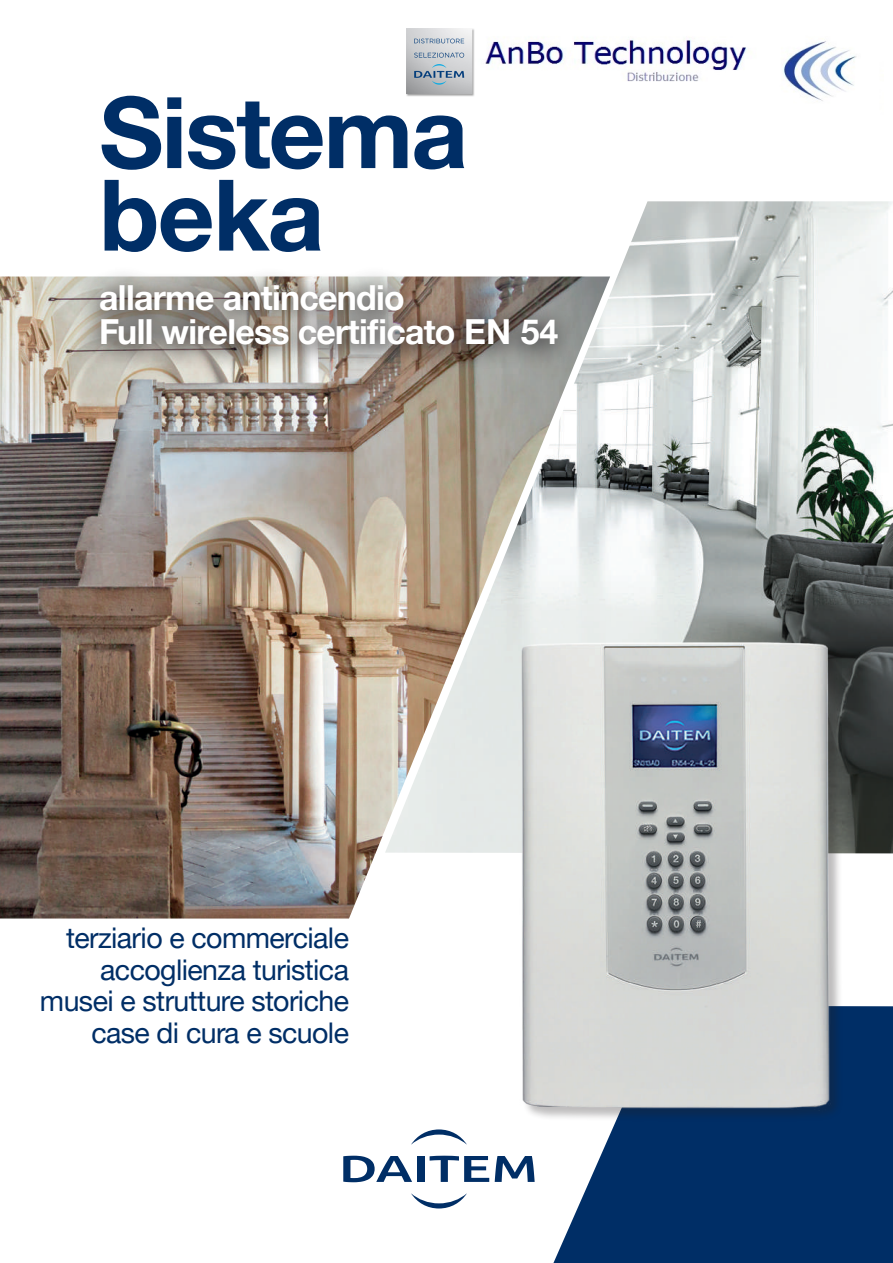
<style>
.page{position:relative;width:893px;height:1263px;background:#fff}
.page>*{position:absolute;margin:0;border:0;box-sizing:border-box;transform-origin:0 0}
.t1{font:700 99px/82.5px "Helvetica Neue LTW1 G";letter-spacing:-.02em;color:#002e66}
.t2{font:700 34.5px/34.5px "Helvetica Neue LTW1 G";letter-spacing:-.02em;color:#fff}
.t3{font:28.5px/31.5px "Helvetica Neue LTW1 G";letter-spacing:-.02em;color:#002e66;text-align:right}
</style>
<div class="page">
<img style="left:0;top:276px;width:385px;height:642px">
<img style="left:385px;top:201px;width:508px;height:652px">
<svg style="left:553px;top:1006px;width:340px;height:257px;background:#153f73"></svg>
<svg style="left:411px;top:1129px;width:56px;height:16px"></svg>
<svg style="left:411px;top:1193px;width:56px;height:15px"></svg>
<svg style="left:343px;top:1156px;width:69px;height:26px"></svg>
<div style="left:417px;top:1156px;width:7px;height:26px;background:#002e66"></div>
<svg style="left:495px;top:1156px;width:40px;height:26px"></svg>
<svg style="left:430px;top:1156px;width:59px;height:26px"></svg>
<div style="left:76px;top:266px;width:501px;height:105px;background:#231f20;opacity:.77"></div>
<img style="left:508px;top:640px;width:340px;height:479px">
<img style="left:462px;top:28px;width:395px;height:73px">
<img style="left:407px;top:29px;width:67px;height:67px">
<h1 class="t1" style="left:99px;top:91px;width:370px">Sistema beka</h1>
<p class="t2" style="left:99px;top:280px;width:461px">allarme antincendio<br>Full wireless certificato EN 54</p>
<p class="t3" style="left:40px;top:922px;width:311px">terziario e commerciale accoglienza turistica musei e strutture storiche case di cura e scuole</p>
</div>
